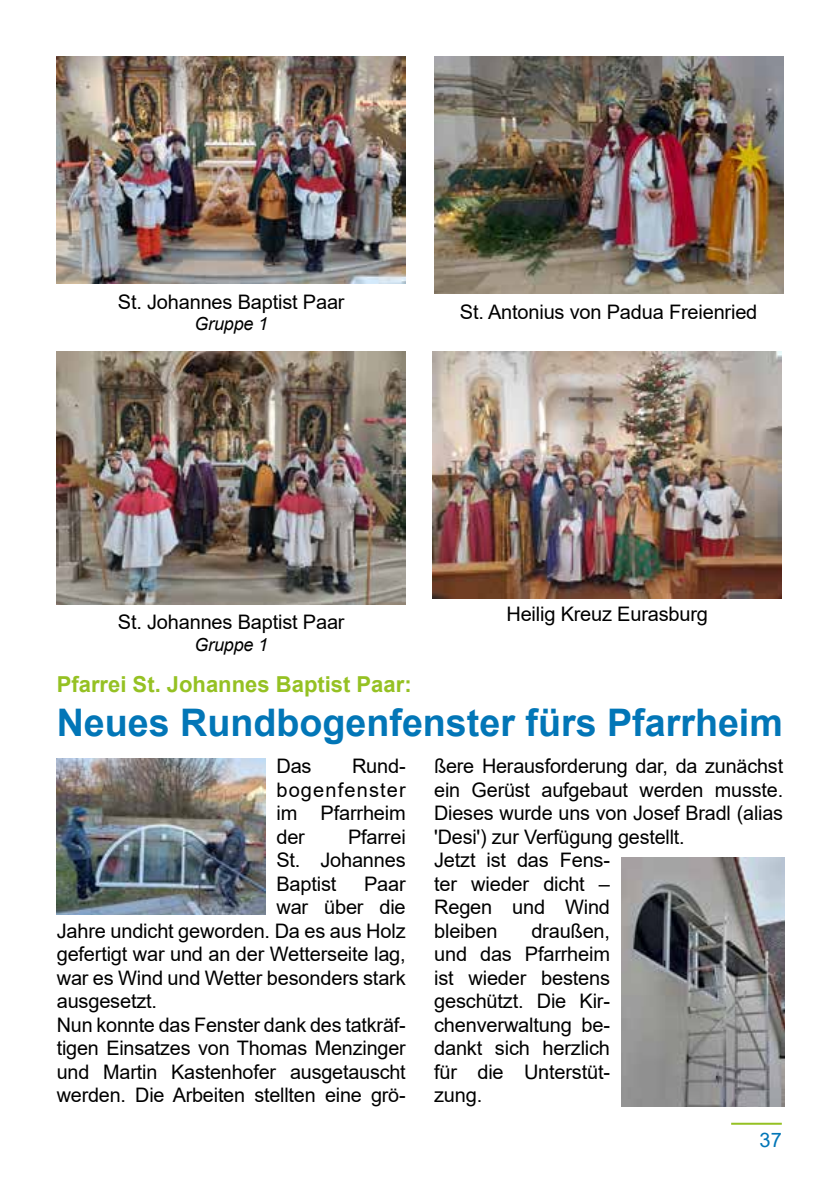
<style>
.page{position:relative;width:840px;height:1191px;background:#fff}
.page>*{position:absolute;margin:0;border:0;box-sizing:border-box;transform-origin:0 0}
.t1{font:700 38px "Arial";color:#0276b7}
.t2{font:700 22px "Arial";color:#95c123}
.t3{font:20px/23.6px "Arial";letter-spacing:-.01em;color:#000;text-align:justify}
.t4{font:20px "Arial";color:#0276b7}
.t5{font:italic 18px "Arial";letter-spacing:-.01em;color:#000}
</style>
<div class="page">
<hr style="left:730px;top:1122px;width:51px;height:2px;background:#95c123">
<img style="left:432px;top:351px;width:349px;height:247px">
<img style="left:57px;top:57px;width:348px;height:226px">
<img style="left:57px;top:351px;width:348px;height:253px">
<img style="left:57px;top:758px;width:208px;height:156px">
<img style="left:621px;top:857px;width:162px;height:249px">
<img style="left:434px;top:57px;width:348px;height:236px">
<p class="t3" style="left:118px;top:289px;width:228px">St. Johannes Baptist Paar</p>
<p class="t5" style="left:194px;top:312px;width:75px">Gruppe 1</p>
<p class="t3" style="left:459px;top:300px;width:299px">St. Antonius von Padua Freienried</p>
<p class="t3" style="left:506px;top:602px;width:203px">Heilig Kreuz Eurasburg</p>
<p class="t3" style="left:118px;top:610px;width:228px">St. Johannes Baptist Paar</p>
<p class="t5" style="left:194px;top:633px;width:75px">Gruppe 1</p>
<p class="t2" style="left:57px;top:669px;width:356px">Pfarrei St. Johannes Baptist Paar:</p>
<h1 class="t1" style="left:57px;top:696px;width:727px">Neues Rundbogenfenster fürs Pfarrheim</h1>
<p class="t3" style="left:276px;top:754px;width:37px">Das</p>
<p class="t3" style="left:434px;top:754px;width:350px;text-align:left">ßere Herausforderung dar, da zunächst ein Gerüst aufgebaut werden musste.<br>Dieses wurde uns von Josef Bradl (alias 'Desi') zur Verfügung gestellt.<br>Jetzt ist das Fens-<br>ter wieder dicht –<br>Regen und Wind<br>bleiben</p>
<p class="t3" style="left:276px;top:754px;width:131px;text-indent:76px">Rund&shy;bogenfenster im Pfarrheim der</p>
<p class="t3" style="left:276px;top:825px;width:131px;text-indent:72px">Pfarrei St. Johannes Baptist</p>
<p class="t3" style="left:364px;top:872px;width:43px">Paar</p>
<p class="t3" style="left:276px;top:895px;width:131px">war über die</p>
<p class="t3" style="left:57px;top:919px;width:350px">Jahre undicht geworden. Da es aus Holz</p>
<p class="t3" style="left:57px;top:942px;width:350px">gefertigt war und an der Wetterseite lag,</p>
<p class="t3" style="left:57px;top:966px;width:350px">war es Wind und Wetter besonders stark</p>
<p class="t3" style="left:57px;top:989px;width:102px">ausgesetzt.</p>
<p class="t3" style="left:57px;top:1013px;width:350px">Nun konnte das Fenster dank des tatkräf-</p>
<p class="t3" style="left:57px;top:1036px;width:350px">tigen Einsatzes von Thomas Menzinger</p>
<p class="t3" style="left:57px;top:1060px;width:350px">und Martin Kastenhofer ausgetauscht</p>
<p class="t3" style="left:57px;top:1083px;width:350px">werden. Die Arbeiten stellten eine grö-</p>
<p class="t3" style="left:434px;top:919px;width:177px;text-indent:97px">draußen, und das Pfarrheim ist wieder bestens geschützt. Die Kir&shy;chenverwaltung be&shy;dankt sich herzlich für die Unterstüt&shy;zung.</p>
<p class="t4" style="left:759px;top:1126px;width:24px">37</p>
</div>
